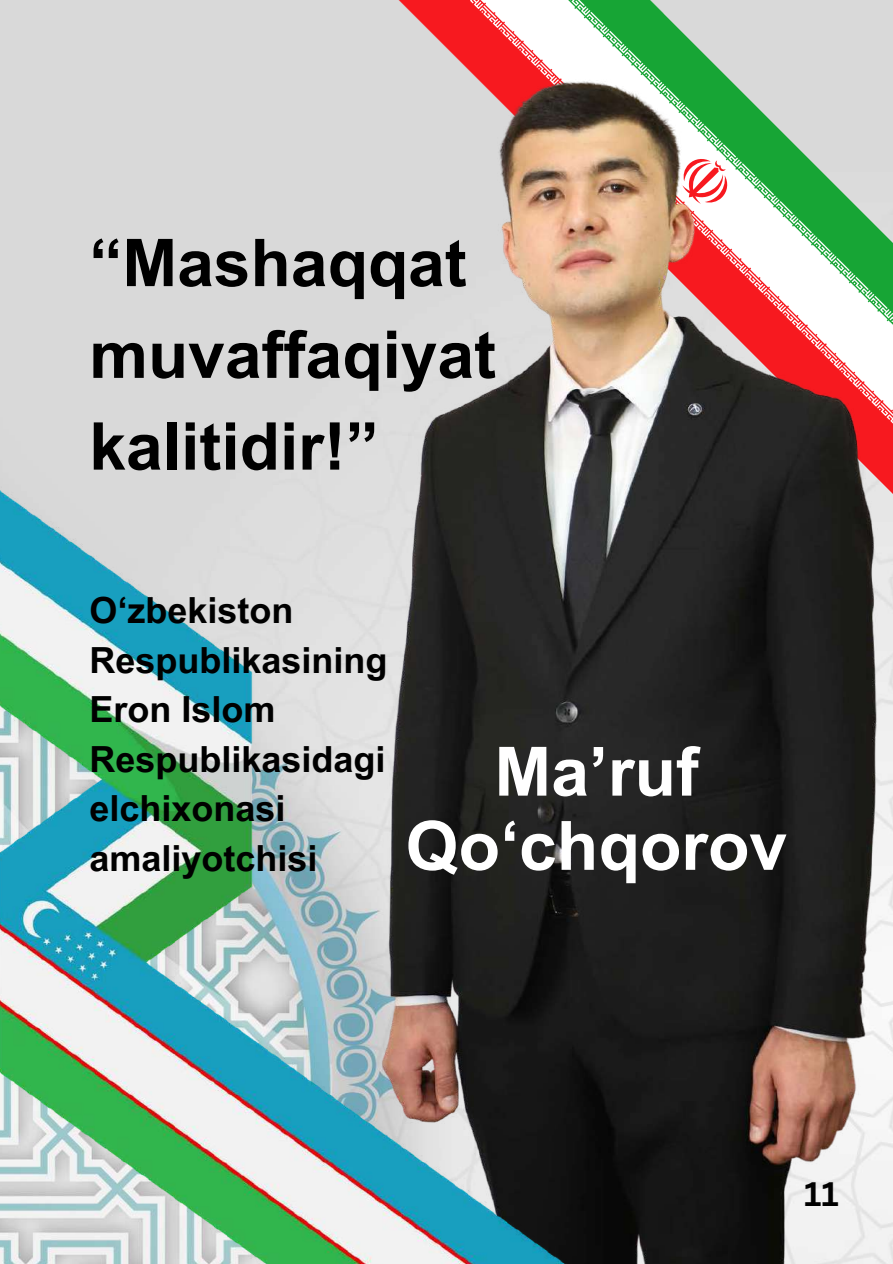
<style>
.page{position:relative;width:893px;height:1264px;background:#fff}
.page>*{position:absolute;margin:0;border:0;box-sizing:border-box;transform-origin:0 0}
.t1{font:700 68.1px/74.1px "Arial Unicode MS";color:#fff;text-align:center}
.t2{font:700 65.85px/91.7px "Arial MT Pro";color:#000}
.t3{font:700 36px/49.5px "Arial MT Pro";color:#000}
.t4{font:700 33px "Canva Sans";color:#000}
</style>
<div class="page">
<img style="left:176px;top:0;width:716px;height:1263px">
<img style="left:0;top:434px;width:760px;height:829px">
<h2 class="t2" style="left:89px;top:225px;width:408px">“Mashaqqat muvaffaqiyat kalitidir!”</h2>
<p class="t3" style="left:89px;top:590px;width:299px">O‘zbekiston<br>Respublikasining<br>Eron Islom<br>Respublikasidagi elchixonasi amaliyotchisi</p>
<h1 class="t1" style="left:405px;top:731px;width:383px">Ma’ruf<br>Qo‘chqorov</h1>
<p class="t4" style="left:804px;top:1170px;width:36px">11</p>
</div>
